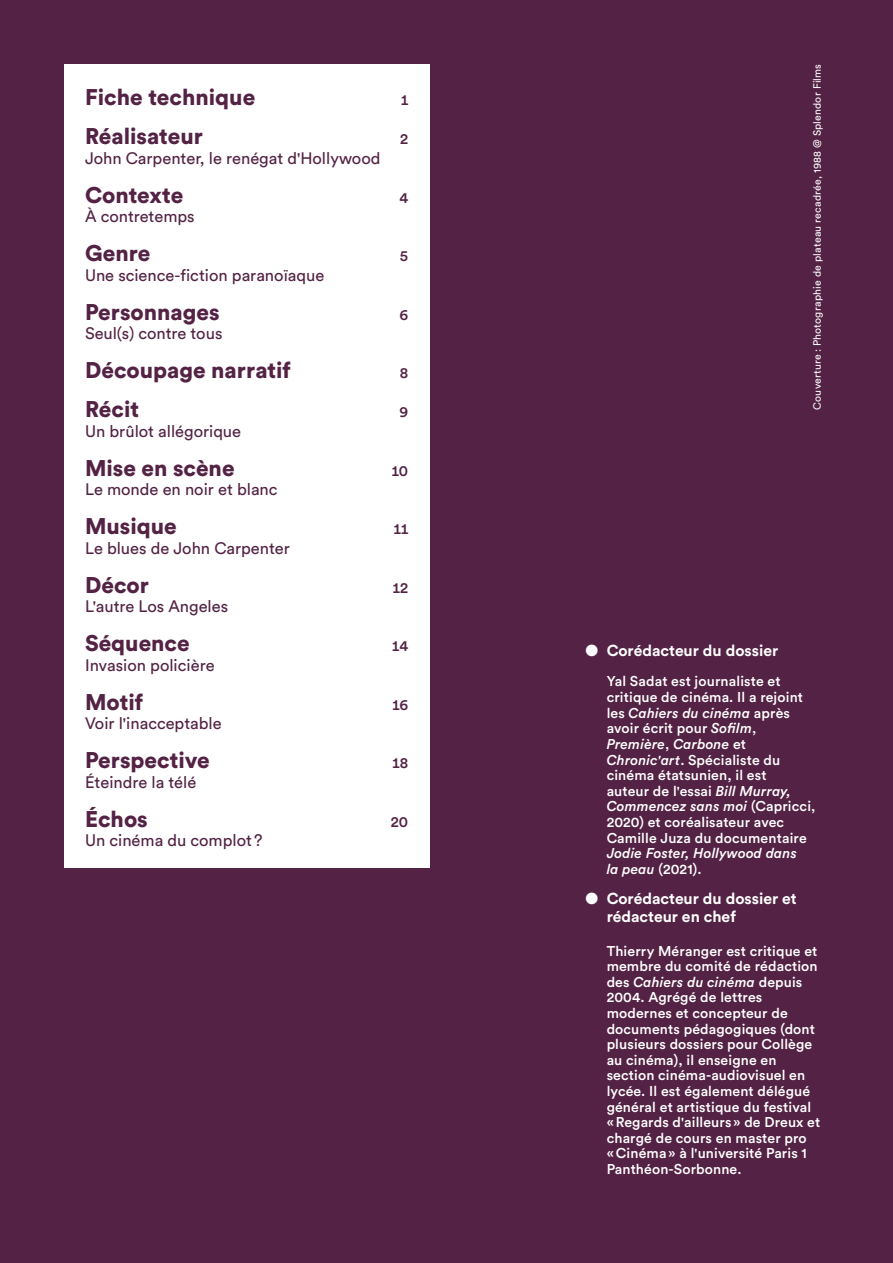
<style>
.page{position:relative;width:893px;height:1263px;background:#532244}
.page>*{position:absolute;margin:0;border:0;box-sizing:border-box;transform-origin:0 0}
.t1{font:900 22.5px "Circular Std";color:#532244}
.t2{font:16.5px "Circular Std";color:#532244}
.t3{font:700 15.75px/18px "Circular Std";color:#fff}
.t4{font:500 15px "Circular Std";color:#532244}
.TEXTE{font:500 14.1px/15.6px "Circular Std";letter-spacing:.01em;color:#fff}
.t5{font:10.5px "Circular Std";letter-spacing:.02em;color:#fff}
.s1{font-style:italic}
</style>
<div class="page">
<div style="left:64px;top:64px;width:365px;height:803px;background:#fff"></div>
<p class="t1" style="left:85px;top:82px;width:172px">Fiche technique</p>
<p class="t4" style="left:401px;top:91px;width:9px">1</p>
<p class="t1" style="left:85px;top:121px;width:119px">Réalisateur</p>
<p class="t4" style="left:400px;top:130px;width:10px">2</p>
<p class="t2" style="left:85px;top:148px;width:297px">John Carpenter, le renégat d'Hollywood</p>
<p class="t1" style="left:85px;top:180px;width:100px">Contexte</p>
<p class="t4" style="left:399px;top:188px;width:10px">4</p>
<p class="t2" style="left:85px;top:206px;width:111px">À contretemps</p>
<p class="t1" style="left:85px;top:238px;width:67px">Genre</p>
<p class="t4" style="left:400px;top:247px;width:10px">5</p>
<p class="t2" style="left:85px;top:265px;width:241px">Une science-fiction paranoïaque</p>
<p class="t1" style="left:85px;top:297px;width:136px">Personnages</p>
<p class="t4" style="left:399px;top:305px;width:10px">6</p>
<p class="t2" style="left:85px;top:323px;width:139px">Seul(s) contre tous</p>
<p class="t1" style="left:85px;top:355px;width:207px">Découpage narratif</p>
<p class="t4" style="left:400px;top:364px;width:10px">8</p>
<p class="t1" style="left:85px;top:394px;width:56px">Récit</p>
<p class="t4" style="left:399px;top:403px;width:10px">9</p>
<p class="t2" style="left:85px;top:421px;width:158px">Un brûlot allégorique</p>
<p class="t1" style="left:85px;top:453px;width:151px">Mise en scène</p>
<p class="t4" style="left:392px;top:461px;width:18px">10</p>
<p class="t2" style="left:85px;top:479px;width:194px">Le monde en noir et blanc</p>
<p class="t1" style="left:85px;top:511px;width:93px">Musique</p>
<p class="t4" style="left:394px;top:520px;width:16px">11</p>
<p class="t2" style="left:85px;top:538px;width:206px">Le blues de John Carpenter</p>
<p class="t1" style="left:85px;top:570px;width:65px">Décor</p>
<p class="t4" style="left:393px;top:578px;width:17px">12</p>
<p class="t2" style="left:85px;top:596px;width:145px">L'autre Los Angeles</p>
<p class="t1" style="left:85px;top:628px;width:106px">Séquence</p>
<p class="t4" style="left:392px;top:637px;width:17px">14</p>
<p class="t2" style="left:85px;top:655px;width:131px">Invasion policière</p>
<p class="t1" style="left:85px;top:687px;width:59px">Motif</p>
<p class="t4" style="left:392px;top:695px;width:17px">16</p>
<p class="t2" style="left:85px;top:713px;width:138px">Voir l'inacceptable</p>
<p class="t1" style="left:85px;top:745px;width:126px">Perspective</p>
<p class="t4" style="left:392px;top:754px;width:17px">18</p>
<p class="t2" style="left:85px;top:772px;width:113px">Éteindre la télé</p>
<p class="t1" style="left:85px;top:804px;width:64px">Échos</p>
<p class="t4" style="left:391px;top:812px;width:19px">20</p>
<p class="t2" style="left:85px;top:830px;width:179px">Un cinéma du complot?</p>
<p class="t5" style="left:811px;top:410px;width:347px;rotate:-90deg">Couverture : Photographie de plateau recadrée, 1988 @ Splendor Films</p>
<p class="t3" style="left:585px;top:641px;width:194px">● Corédacteur du dossier</p>
<p class="TEXTE" style="left:607px;top:673px;width:198px">Yal Sadat est journaliste et critique de cinéma. Il a rejoint les <span class="s1">Cahiers du cinéma</span> après avoir écrit pour <span class="s1">Sofilm</span>,</p>
<p class="TEXTE" style="left:607px;top:736px;width:210px"><span class="s1">Première</span>, <span class="s1">Carbone</span> et<br><span class="s1">Chronic'art</span>. Spécialiste du cinéma étatsunien, il est<br>auteur de l'essai <span class="s1">Bill Murray,<br>Commencez sans moi</span> (Capricci,<br>2020) et coréalisateur avec<br>Camille Juza du documentaire<br><span class="s1">Jodie Foster, Hollywood dans<br>la peau</span> (2021).</p>
<p class="t3" style="left:607px;top:889px;width:192px;text-indent:-21px">● Corédacteur du dossier et rédacteur en chef</p>
<p class="TEXTE" style="left:607px;top:942px;width:215px">Thierry Méranger est critique et membre du comité de rédaction des <span class="s1">Cahiers du cinéma</span> depuis<br>2004. Agrégé de lettres modernes et concepteur de documents pédagogiques (dont plusieurs dossiers pour Collège au cinéma), il enseigne en section cinéma-audiovisuel en lycée. Il est également délégué général et artistique du festival «Regards d'ailleurs » de Dreux et chargé de cours en master pro «Cinéma » à l'université Paris 1<br>Panthéon-Sorbonne.</p>
</div>
